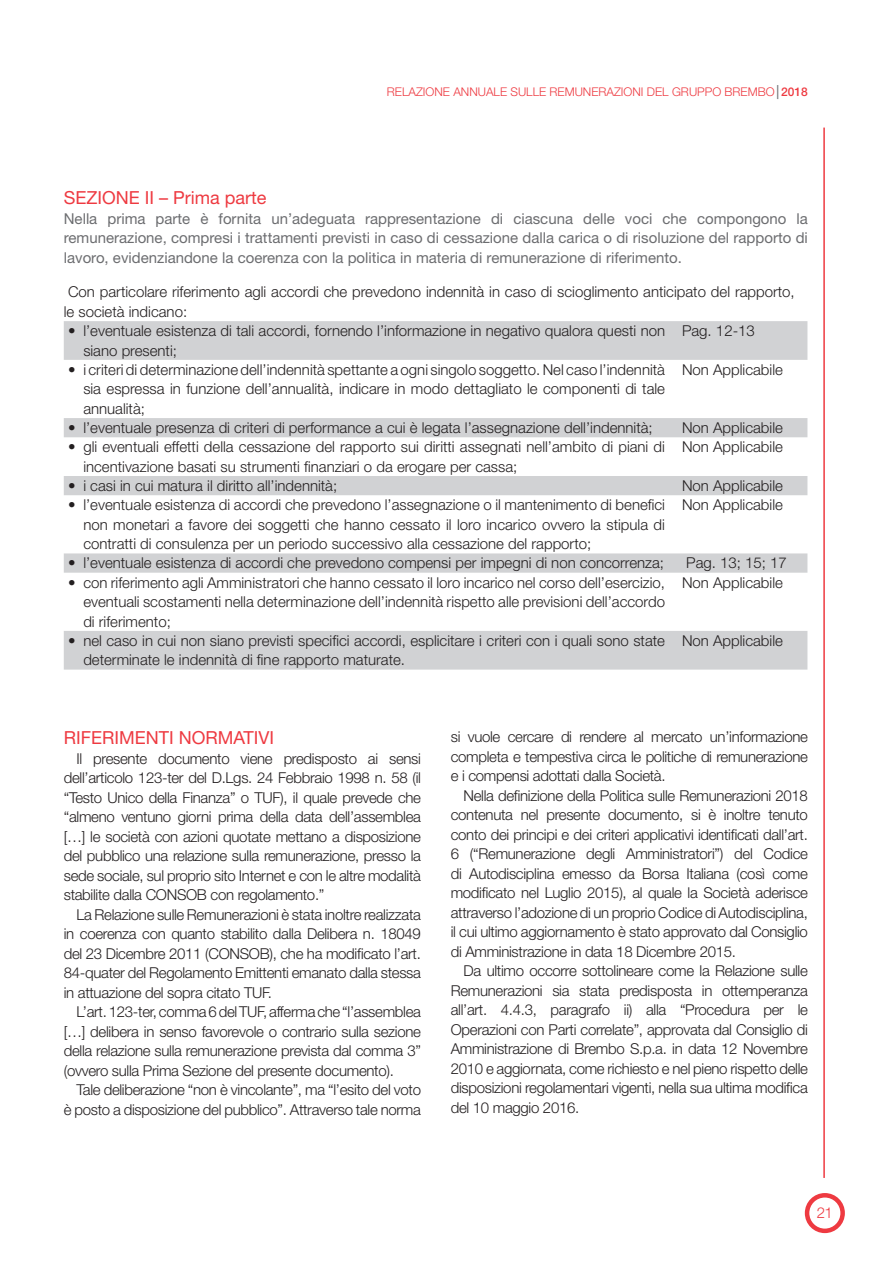
<style>
.page{position:relative;width:893px;height:1263px;background:#fff}
.page>*{position:absolute;margin:0;border:0;box-sizing:border-box;transform-origin:0 0}
.t1{font:18px "Helvetica Neue LT Std";color:#ee3a41}
.t2{font:300 15px/19.5px "Helvetica Neue LT Std";color:#231f20;text-align:justify}
.t3{font:15px/19.5px "Helvetica Neue LT Std";color:#6c6d70;text-align:justify}
.t4{font:300 15px/19.5px "Helvetica Neue LT Std";letter-spacing:-.02em;color:#231f20;text-align:right}
.t5{font:300 15px "Helvetica Neue LT Std";color:#ee3a41}
.t6{font:300 12px "Helvetica Neue LT Std";color:#ee3a41}
.s1{font-weight:500}
</style>
<div class="page">
<div style="left:805px;top:1193px;width:40px;height:40px;border:4px solid #ee3a41;border-radius:50%"></div>
<hr style="left:823px;top:128px;width:2px;height:1050px;background:#ee3a41">
<svg style="left:777px;top:85px;width:1px;height:14px"></svg>
<svg style="left:64px;top:321px;width:743px;height:349px"></svg>
<p class="t6" style="left:387px;top:84px;width:423px">RELAZIONE ANNUALE SULLE REMUNERAZIONI DEL GRUPPO BREMBO <span class="s1">2018</span></p>
<p class="t1" style="left:64px;top:187px;width:204px">SEZIONE II – Prima parte</p>
<p class="t3" style="left:64px;top:208px;width:746px">Nella prima parte è fornita un’adeguata rappresentazione di ciascuna delle voci che compongono la remunerazione, compresi i trattamenti previsti in caso di cessazione dalla carica o di risoluzione del rapporto di lavoro, evidenziandone la coerenza con la politica in materia di remunerazione di riferimento.</p>
<p class="t2" style="left:64px;top:282px;width:732px">Con particolare riferimento agli accordi che prevedono indennità in caso di scioglimento anticipato del rapporto, le società indicano:</p>
<p class="t2" style="left:83px;top:321px;width:583px;text-indent:-15px">• l’eventuale esistenza di tali accordi, fornendo l’informazione in negativo qualora questi non siano presenti;</p>
<p class="t2" style="left:682px;top:321px;width:74px">Pag. 12-13</p>
<p class="t2" style="left:83px;top:359px;width:583px;text-indent:-15px">• i criteri di determinazione dell’indennità spettante a ogni singolo soggetto. Nel caso l’indennità sia espressa in funzione dell’annualità, indicare in modo dettagliato le componenti di tale annualità;</p>
<p class="t2" style="left:682px;top:359px;width:102px">Non Applicabile</p>
<p class="t2" style="left:68px;top:418px;width:586px">• l’eventuale presenza di criteri di performance a cui è legata l’assegnazione dell’indennità;</p>
<p class="t2" style="left:682px;top:418px;width:102px">Non Applicabile</p>
<p class="t2" style="left:83px;top:437px;width:583px;text-indent:-15px">• gli eventuali effetti della cessazione del rapporto sui diritti assegnati nell’ambito di piani di incentivazione basati su strumenti finanziari o da erogare per cassa;</p>
<p class="t2" style="left:682px;top:437px;width:102px">Non Applicabile</p>
<p class="t2" style="left:68px;top:476px;width:271px">• i casi in cui matura il diritto all’indennità;</p>
<p class="t2" style="left:682px;top:476px;width:102px">Non Applicabile</p>
<p class="t2" style="left:83px;top:495px;width:583px;text-indent:-15px">• l’eventuale esistenza di accordi che prevedono l’assegnazione o il mantenimento di benefici non monetari a favore dei soggetti che hanno cessato il loro incarico ovvero la stipula di contratti di consulenza per un periodo successivo alla cessazione del rapporto;</p>
<p class="t2" style="left:682px;top:495px;width:102px">Non Applicabile</p>
<p class="t2" style="left:68px;top:553px;width:598px">• l’eventuale esistenza di accordi che prevedono compensi per impegni di non concorrenza;</p>
<p class="t2" style="left:686px;top:553px;width:102px">Pag. 13; 15; 17</p>
<p class="t2" style="left:83px;top:572px;width:583px;text-indent:-15px">• con riferimento agli Amministratori che hanno cessato il loro incarico nel corso dell’esercizio, eventuali scostamenti nella determinazione dell’indennità rispetto alle previsioni dell’accordo di riferimento;</p>
<p class="t2" style="left:682px;top:572px;width:102px">Non Applicabile</p>
<p class="t2" style="left:83px;top:630px;width:583px;text-indent:-15px">• nel caso in cui non siano previsti specifici accordi, esplicitare i criteri con i quali sono state determinate le indennità di fine rapporto maturate.</p>
<p class="t2" style="left:682px;top:630px;width:102px">Non Applicabile</p>
<p class="t1" style="left:64px;top:727px;width:212px">RIFERIMENTI NORMATIVI</p>
<p class="t2" style="left:64px;top:748px;width:359px;text-indent:13px">Il presente documento viene predisposto ai sensi dell’articolo 123-ter del D.Lgs. 24 Febbraio 1998 n. 58 (il “Testo Unico della Finanza” o TUF), il quale prevede che “almeno ventuno giorni prima della data dell’assemblea […] le società con azioni quotate mettano a disposizione del pubblico una relazione sulla remunerazione, presso la sede sociale, sul proprio sito Internet e con le altre modalità stabilite dalla CONSOB con regolamento.”</p>
<p class="t2" style="left:64px;top:904px;width:359px;text-indent:13px">La Relazione sulle Remunerazioni è stata inoltre realizzata in coerenza con quanto stabilito dalla Delibera n. 18049 del 23 Dicembre 2011 (CONSOB), che ha modificato l’art.<br>84-quater del Regolamento Emittenti emanato dalla stessa in attuazione del sopra citato TUF.</p>
<p class="t2" style="left:64px;top:1002px;width:359px;text-indent:13px">L’art. 123-ter, comma 6 del TUF, afferma che “l’assemblea […] delibera in senso favorevole o contrario sulla sezione della relazione sulla remunerazione prevista dal comma 3” (ovvero sulla Prima Sezione del presente documento).</p>
<p class="t4" style="left:64px;top:1080px;width:359px">Tale deliberazione “non è vincolante”, ma “l’esito del voto<br>è posto a disposizione del pubblico”. Attraverso tale norma</p>
<p class="t2" style="left:451px;top:727px;width:359px">si vuole cercare di rendere al mercato un’informazione completa e tempestiva circa le politiche di remunerazione e i compensi adottati dalla Società.</p>
<p class="t2" style="left:451px;top:785px;width:359px;text-indent:13px">Nella definizione della Politica sulle Remunerazioni 2018 contenuta nel presente documento, si è inoltre tenuto conto dei principi e dei criteri applicativi identificati dall’art.<br>6 (“Remunerazione degli Amministratori”) del Codice di Autodisciplina emesso da Borsa Italiana (così come modificato nel Luglio 2015), al quale la Società aderisce attraverso l’adozione di un proprio Codice di Autodisciplina, il cui ultimo aggiornamento è stato approvato dal Consiglio di Amministrazione in data 18 Dicembre 2015.</p>
<p class="t2" style="left:451px;top:961px;width:359px;text-indent:13px">Da ultimo occorre sottolineare come la Relazione sulle Remunerazioni sia stata predisposta in ottemperanza all’art. 4.4.3, paragrafo ii) alla “Procedura per le Operazioni con Parti correlate”, approvata dal Consiglio di Amministrazione di Brembo S.p.a. in data 12 Novembre 2010 e aggiornata, come richiesto e nel pieno rispetto delle disposizioni regolamentari vigenti, nella sua ultima modifica del 10 maggio 2016.</p>
<p class="t5" style="left:817px;top:1204px;width:18px">21</p>
</div>
